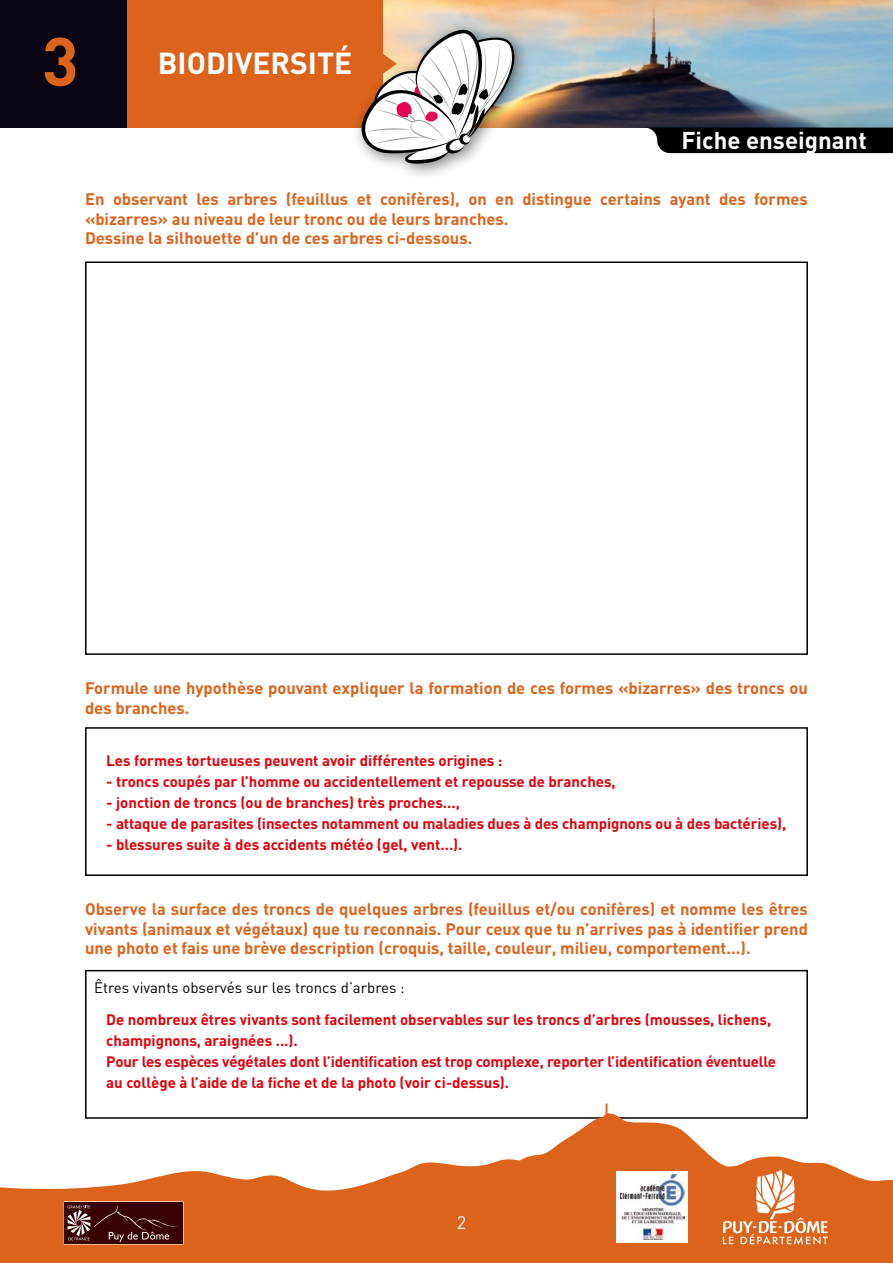
<style>
.page{position:relative;width:893px;height:1263px;background:#fff}
.page>*{position:absolute;margin:0;border:0;box-sizing:border-box;transform-origin:0 0}
.t1{font:700 67.5px "DIN";color:#dc631b}
.t2{font:700 30px "DIN";color:#fff}
.t3{font:700 24px "DIN";color:#fff}
.t4{font:18px "DIN";color:#fff}
.t5{font:700 16.5px/19.5px "DIN";color:#dc631b}
.t6{font:700 15px/21px "DIN";color:#e3000b}
.t7{font:15px "DIN";color:#000}
</style>
<div class="page">
<div style="left:85px;top:970px;width:723px;height:149px;border:2px solid #000"></div>
<div style="left:85px;top:727px;width:723px;height:149px;border:2px solid #000"></div>
<img style="left:383px;top:0;width:510px;height:128px">
<div style="left:85px;top:261px;width:723px;height:394px;border:2px solid #000"></div>
<svg style="left:0;top:1103px;width:893px;height:160px;fill:#dc631b"></svg>
<div style="left:0;top:0;width:128px;height:128px;background:#0a0512"></div>
<div style="left:128px;top:0;width:255px;height:128px;background:#dc631b"></div>
<div style="left:648px;top:128px;width:245px;height:25px;background:#000"></div>
<svg style="left:64px;top:1201px;width:120px;height:43px"></svg>
<div style="left:351px;top:19px;width:180px;height:161px;background:#000;opacity:.5"></div>
<svg style="left:357px;top:29px;width:157px;height:135px"></svg>
<div style="left:617px;top:1171px;width:71px;height:72px;background:#fff"></div>
<img style="left:620px;top:1175px;width:65px;height:65px">
<svg style="left:723px;top:1169px;width:105px;height:76px"></svg>
<h1 class="t1" style="left:42px;top:17px;width:38px">3</h1>
<h2 class="t2" style="left:158px;top:43px;width:37px">BIODIVERSIT</h2>
<h2 class="t2" style="left:334px;top:43px;width:20px">é</h2>
<h3 class="t3" style="left:681px;top:124px;width:187px">Fiche enseignant</h3>
<p class="t5" style="left:85px;top:189px;width:724px">En observant les arbres (feuillus et conifères), on en distingue certains ayant des formes «bizarres» au niveau de leur tronc ou de leurs branches.<br>Dessine la silhouette d’un de ces arbres ci-dessous.</p>
<p class="t5" style="left:85px;top:678px;width:724px">Formule une hypothèse pouvant expliquer la formation de ces formes «bizarres» des troncs ou des branches.</p>
<p class="t6" style="left:106px;top:749px;width:398px">Les formes tortueuses peuvent avoir différentes origines :</p>
<p class="t6" style="left:106px;top:770px;width:511px">- troncs coupés par l’homme ou accidentellement et repousse de branches,</p>
<p class="t6" style="left:106px;top:791px;width:355px">- jonction de troncs (ou de branches) très proches...,</p>
<p class="t6" style="left:106px;top:812px;width:681px">- attaque de parasites (insectes notamment ou maladies dues à des champignons ou à des bactéries),</p>
<p class="t6" style="left:106px;top:833px;width:358px">- blessures suite à des accidents météo (gel, vent...).</p>
<p class="t5" style="left:85px;top:899px;width:724px;text-align:justify">Observe la surface des troncs de quelques arbres (feuillus et/ou conifères) et nomme les êtres vivants (animaux et végétaux) que tu reconnais. Pour ceux que tu n’arrives pas à identifier prend une photo et fais une brève description (croquis, taille, couleur, milieu, comportement...).</p>
<p class="t7" style="left:94px;top:978px;width:312px">Êtres vivants observés sur les troncs d’arbres :</p>
<p class="t6" style="left:106px;top:1009px;width:671px">De nombreux êtres vivants sont facilement observables sur les troncs d’arbres (mousses, lichens, champignons, araignées ...).<br>Pour les espèces végétales dont l’identification est trop complexe, reporter l’identification éventuelle au collège à l’aide de la fiche et de la photo (voir ci-dessus).</p>
<p class="t4" style="left:457px;top:1211px;width:11px">2</p>
</div>
